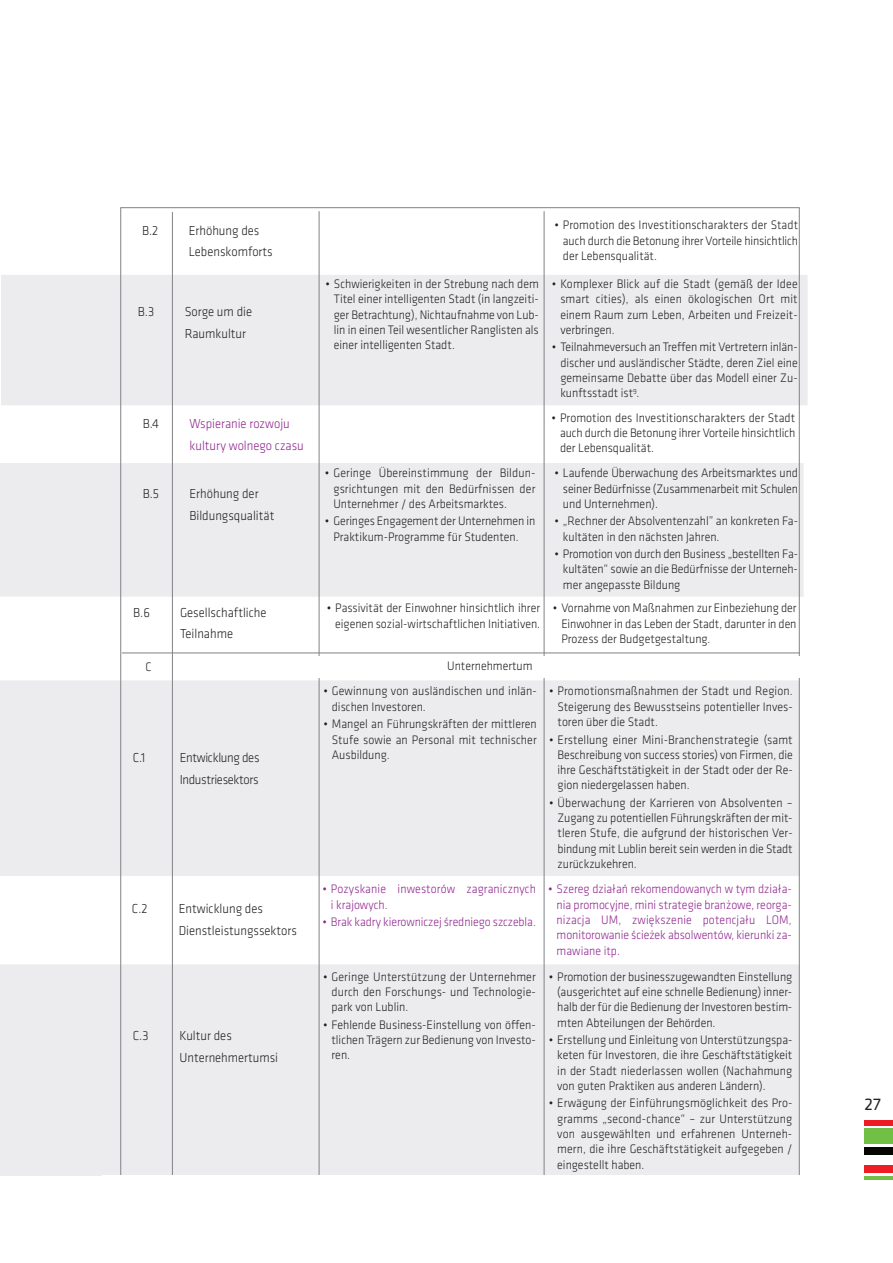
<style>
.page{position:relative;width:893px;height:1263px;background:#fff}
.page>*{position:absolute;margin:0;border:0;box-sizing:border-box;transform-origin:0 0}
.t1{font:17.4px "Klavika";color:#231f20}
.t2{font:300 13.5px/21.8px "Klavika";color:#231f20;scale:.94 1}
.t3{font:300 13.5px/21.8px "Klavika";color:#90268f;scale:.94 1}
.t4{font:300 13.5px/21.8px "Klavika";letter-spacing:-.025em;color:#231f20;scale:.94 1}
.t5{font:300 12.75px/15.3px "Klavika";color:#231f20;text-align:justify;scale:.94 1}
.t6{font:300 12.75px/15.3px "Klavika";letter-spacing:-.005em;color:#90268f;scale:.94 1}
</style>
<div class="page">
<div style="left:0;top:680px;width:797px;height:196px;background:#ececee"></div>
<div style="left:0;top:964px;width:797px;height:212px;background:#ececee"></div>
<div style="left:0;top:463px;width:804px;height:134px;background:#ececee"></div>
<div style="left:864px;top:1129px;width:29px;height:15px;background:#71bf44"></div>
<hr style="left:864px;top:1176px;width:29px;height:3px;background:#71bf44">
<div style="left:864px;top:1147px;width:29px;height:8px;background:#050504"></div>
<div style="left:864px;top:1165px;width:29px;height:7px;background:#ee1d23"></div>
<div style="left:864px;top:1120px;width:29px;height:5px;background:#ee1d23"></div>
<div style="left:1px;top:275px;width:807px;height:130px;background:#ececee"></div>
<hr style="left:172px;top:212px;width:1px;height:966px;background:#808285">
<hr style="left:319px;top:211px;width:1px;height:968px;background:#808285">
<hr style="left:544px;top:211px;width:1px;height:967px;background:#808285">
<div style="left:176px;top:656px;width:628px;height:22px;background:#fff"></div>
<hr style="left:122px;top:653px;width:678px;height:1px;background:#808285">
<div style="left:102px;top:1175px;width:703px;height:16px;background:#fff"></div>
<p class="t2" style="left:142px;top:221px;width:19px">B.2</p>
<p class="t2" style="left:189px;top:221px;width:91px">Erhöhung des<br>Lebenskomforts</p>
<p class="t5" style="left:563px;top:219px;width:252px;text-indent:-9px">• Promotion des Investitionscharakters der Stadt auch durch die Betonung ihrer Vorteile hinsichtlich der Lebensqualität.</p>
<p class="t2" style="left:138px;top:302px;width:19px">B.3</p>
<p class="t2" style="left:185px;top:302px;width:73px">Sorge um die<br>Raumkultur</p>
<p class="t2" style="left:143px;top:414px;width:19px">B.4</p>
<p class="t3" style="left:189px;top:414px;width:123px">Wspieranie rozwoju kultury wolnego czasu</p>
<p class="t2" style="left:143px;top:484px;width:19px">B.5</p>
<p class="t2" style="left:189px;top:484px;width:92px">Erhöhung der<br>Bildungsqualität</p>
<p class="t5" style="left:334px;top:277px;width:220px;text-indent:-9px">• Schwierigkeiten in der Strebung nach dem Titel einer intelligenten Stadt (in langzeiti&shy;ger Betrachtung), Nichtaufnahme von Lub&shy;lin in einen Teil wesentlicher Ranglisten als einer intelligenten Stadt.</p>
<p class="t5" style="left:560px;top:277px;width:254px;text-indent:-9px">• Komplexer Blick auf die Stadt (gemäß der Idee smart cities), als einen ökologischen Ort mit einem Raum zum Leben, Arbeiten und Freizeit&shy;verbringen.</p>
<p class="t5" style="left:560px;top:341px;width:254px;text-indent:-9px">• Teilnahmeversuch an Treffen mit Vertretern inlän&shy;discher und ausländischer Städte, deren Ziel eine gemeinsame Debatte über das Modell einer Zu&shy;kunftsstadt ist<sup>9</sup>.</p>
<p class="t5" style="left:333px;top:467px;width:216px;text-indent:-9px">• Geringe Übereinstimmung der Bildun&shy;gsrichtungen mit den Bedürfnissen der Unternehmer / des Arbeitsmarktes.</p>
<p class="t5" style="left:333px;top:515px;width:216px;text-indent:-9px">• Geringes Engagement der Unternehmen in<br>Praktikum-Programme für Studenten.</p>
<p class="t5" style="left:560px;top:411px;width:252px;text-indent:-9px">• Promotion des Investitionscharakters der Stadt auch durch die Betonung ihrer Vorteile hinsichtlich der Lebensqualität.</p>
<p class="t5" style="left:563px;top:467px;width:252px;text-indent:-9px">• Laufende Überwachung des Arbeitsmarktes und seiner Bedürfnisse (Zusammenarbeit mit Schulen und Unternehmen).</p>
<p class="t5" style="left:563px;top:515px;width:252px;text-indent:-9px">• „Rechner der Absolventenzahl” an konkreten Fa&shy;kultäten in den nächsten Jahren.</p>
<p class="t5" style="left:563px;top:547px;width:252px;text-indent:-9px">• Promotion von durch den Business „bestellten Fa&shy;kultäten“ sowie an die Bedürfnisse der Unterneh&shy;mer angepasste Bildung</p>
<p class="t2" style="left:133px;top:602px;width:19px">B.6</p>
<p class="t2" style="left:180px;top:602px;width:94px">Gesellschaftliche<br>Teilnahme</p>
<p class="t5" style="left:327px;top:602px;width:229px;text-align:right">• Passivität der Einwohner hinsichtlich ihrer eigenen sozial-wirtschaftlichen Initiativen.</p>
<p class="t5" style="left:561px;top:602px;width:252px;text-indent:-9px">• Vornahme von Maßnahmen zur Einbeziehung der Einwohner in das Leben der Stadt, darunter in den Prozess der Budgetgestaltung.</p>
<p class="t5" style="left:145px;top:660px;width:8px">C</p>
<p class="t5" style="left:447px;top:660px;width:92px">Unternehmertum</p>
<p class="t2" style="left:133px;top:748px;width:15px">C.1</p>
<p class="t4" style="left:180px;top:748px;width:86px">Entwicklung des<br>Industriesektors</p>
<p class="t2" style="left:132px;top:899px;width:18px">C.2</p>
<p class="t2" style="left:179px;top:899px;width:127px">Entwicklung des<br>Dienstleistungssektors</p>
<p class="t2" style="left:133px;top:1026px;width:18px">C.3</p>
<p class="t2" style="left:180px;top:1026px;width:106px">Kultur des<br>Unternehmertumsi</p>
<p class="t5" style="left:332px;top:685px;width:220px;text-indent:-9px">• Gewinnung von ausländischen und inlän&shy;dischen Investoren.</p>
<p class="t5" style="left:332px;top:717px;width:220px;text-indent:-9px">• Mangel an Führungskräften der mittleren Stufe sowie an Personal mit technischer Ausbildung.</p>
<p class="t5" style="left:558px;top:685px;width:252px;text-indent:-9px">• Promotionsmaßnahmen der Stadt und Region.<br>Steigerung des Bewusstseins potentieller Inves&shy;toren über die Stadt.</p>
<p class="t5" style="left:558px;top:733px;width:252px;text-indent:-9px">• Erstellung einer Mini-Branchenstrategie (samt Beschreibung von success stories) von Firmen, die ihre Geschäftstätigkeit in der Stadt oder der Re&shy;gion niedergelassen haben.</p>
<p class="t5" style="left:558px;top:796px;width:252px;text-indent:-9px">• Überwachung der Karrieren von Absolventen – Zugang zu potentiellen Führungskräften der mit&shy;tleren Stufe, die aufgrund der historischen Ver&shy;bindung mit Lublin bereit sein werden in die Stadt zurückzukehren.</p>
<p class="t6" style="left:331px;top:883px;width:220px;text-indent:-9px">• Pozyskanie inwestorów zagranicznych i krajowych.</p>
<p class="t6" style="left:322px;top:915px;width:229px">• Brak kadry kierowniczej średniego szczebla.</p>
<p class="t6" style="left:557px;top:883px;width:252px;text-align:justify;text-indent:-9px">• Szereg działań rekomendowanych w tym działa&shy;nia promocyjne, mini strategie branżowe, reorga&shy;nizacja UM, zwiększenie potencjału LOM, monitorowanie ścieżek absolwentów, kierunki za&shy;mawiane itp.</p>
<p class="t5" style="left:332px;top:970px;width:219px;text-indent:-9px">• Geringe Unterstützung der Unternehmer durch den Forschungs- und Technologie&shy;park von Lublin.</p>
<p class="t5" style="left:332px;top:1018px;width:219px;text-indent:-8px">• Fehlende Business-Einstellung von öffen&shy;tlichen Trägern zur Bedienung von Investo&shy;ren.</p>
<p class="t5" style="left:557px;top:970px;width:252px;text-indent:-9px">• Promotion der businesszugewandten Einstellung (ausgerichtet auf eine schnelle Bedienung) inner&shy;halb der für die Bedienung der Investoren bestim&shy;mten Abteilungen der Behörden.</p>
<p class="t5" style="left:557px;top:1033px;width:252px;text-indent:-9px">• Erstellung und Einleitung von Unterstützungspa&shy;keten für Investoren, die ihre Geschäftstätigkeit in der Stadt niederlassen wollen (Nachahmung von guten Praktiken aus anderen Ländern).</p>
<p class="t5" style="left:557px;top:1097px;width:252px;text-indent:-9px">• Erwägung der Einführungsmöglichkeit des Pro&shy;gramms „second-chance“ – zur Unterstützung von ausgewählten und erfahrenen Unterneh&shy;mern, die ihre Geschäftstätigkeit aufgegeben / eingestellt haben.</p>
<h1 class="t1" style="left:864px;top:1099px;width:18px">27</h1>
</div>
